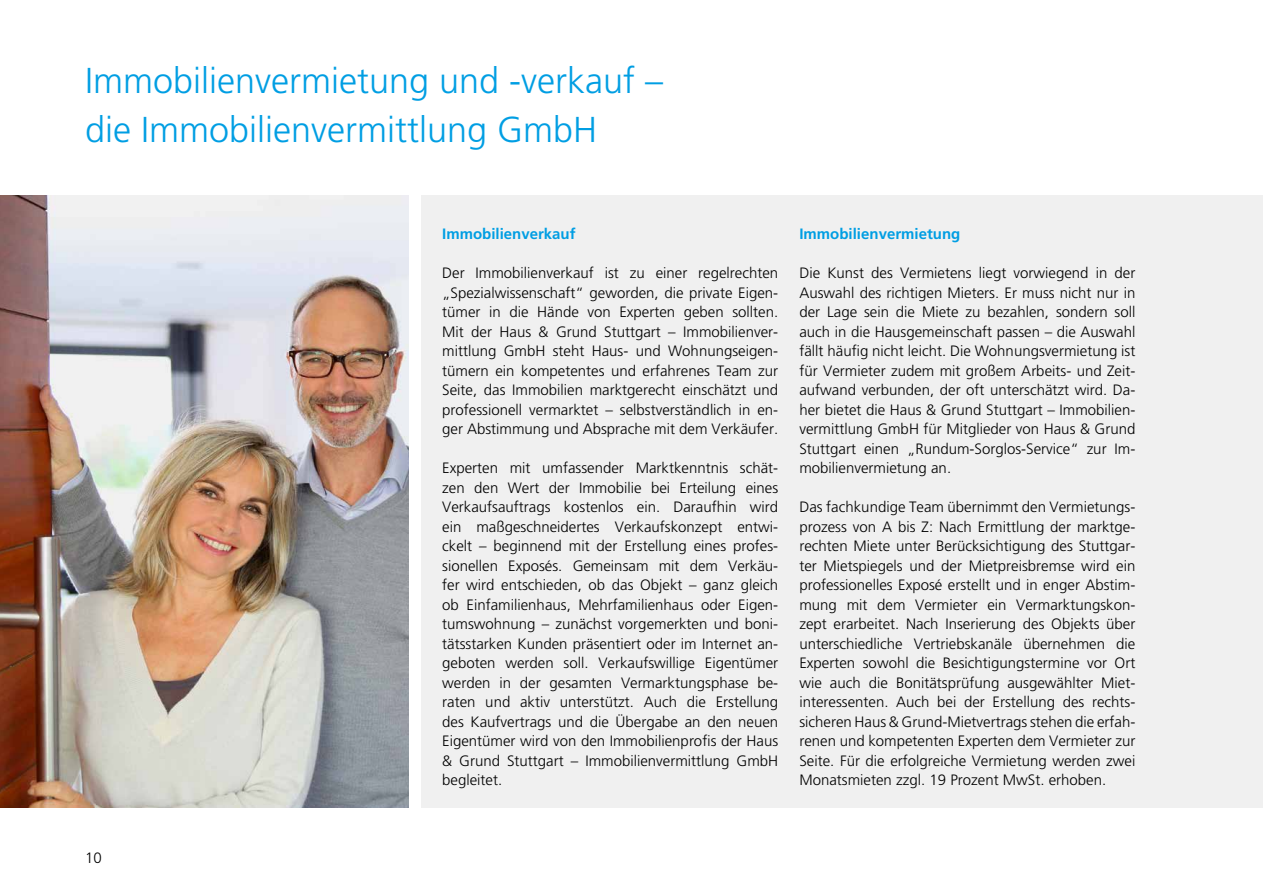
<style>
.page{position:relative;width:1263px;height:893px;background:#fff}
.page>*{position:absolute;margin:0;border:0;box-sizing:border-box;transform-origin:0 0}
.t1{font:300 36px/48.8px "Frutiger";color:#009ee3}
.t2{font:300 15px/19.5px "Frutiger";color:#000;text-align:justify}
.t3{font:700 15px "Frutiger";color:#009ee3}
</style>
<div class="page">
<div style="left:421px;top:196px;width:842px;height:612px;background:#f0f0f0"></div>
<img style="left:0;top:196px;width:408px;height:612px">
<h1 class="t1" style="left:85px;top:56px;width:580px">Immobilienvermietung und -verkauf – die Immobilienvermittlung GmbH</h1>
<p class="t2" style="left:85px;top:848px;width:18px">10</p>
<p class="t3" style="left:442px;top:225px;width:135px">Immobilienverkauf</p>
<p class="t2" style="left:442px;top:263px;width:337px">Der Immobilienverkauf ist zu einer regelrechten „Spezialwissenschaft“ geworden, die private Eigen&shy;tümer in die Hände von Experten geben sollten.<br>Mit der Haus &amp; Grund Stuttgart – Immobilienver&shy;mittlung GmbH steht Haus- und Wohnungseigen&shy;tümern ein kompetentes und erfahrenes Team zur Seite, das Immobilien marktgerecht einschätzt und professionell vermarktet – selbstverständlich in en&shy;ger Abstimmung und Absprache mit dem Verkäufer.</p>
<p class="t2" style="left:442px;top:458px;width:337px">Experten mit umfassender Marktkenntnis schät&shy;zen den Wert der Immobilie bei Erteilung eines Verkaufsauftrags kostenlos ein. Daraufhin wird ein maßgeschneidertes Verkaufskonzept entwi&shy;ckelt – beginnend mit der Erstellung eines profes&shy;sionellen Exposés. Gemeinsam mit dem Verkäu&shy;fer wird entschieden, ob das Objekt – ganz gleich ob Einfamilienhaus, Mehrfamilienhaus oder Eigen&shy;tumswohnung – zunächst vorgemerkten und boni&shy;tätsstarken Kunden präsentiert oder im Internet an&shy;geboten werden soll. Verkaufswillige Eigentümer werden in der gesamten Vermarktungsphase be&shy;raten und aktiv unterstützt. Auch die Erstellung des Kaufvertrags und die Übergabe an den neuen Eigentümer wird von den Immobilienprofis der Haus &amp; Grund Stuttgart – Immobilienvermittlung GmbH begleitet.</p>
<p class="t3" style="left:799px;top:225px;width:162px">Immobilienvermietung</p>
<p class="t2" style="left:799px;top:263px;width:337px">Die Kunst des Vermietens liegt vorwiegend in der Auswahl des richtigen Mieters. Er muss nicht nur in der Lage sein die Miete zu bezahlen, sondern soll auch in die Hausgemeinschaft passen – die Auswahl fällt häufig nicht leicht. Die Wohnungsvermietung ist für Vermieter zudem mit großem Arbeits- und Zeit&shy;aufwand verbunden, der oft unterschätzt wird. Da&shy;her bietet die Haus &amp; Grund Stuttgart – Immobilien&shy;vermittlung GmbH für Mitglieder von Haus &amp; Grund Stuttgart einen „Rundum-Sorglos-Service“ zur Im&shy;mobilienvermietung an.</p>
<p class="t2" style="left:799px;top:497px;width:337px">Das fachkundige Team übernimmt den Vermietungs&shy;prozess von A bis Z: Nach Ermittlung der marktge&shy;rechten Miete unter Berücksichtigung des Stuttgar&shy;ter Mietspiegels und der Mietpreisbremse wird ein professionelles Exposé erstellt und in enger Abstim&shy;mung mit dem Vermieter ein Vermarktungskon&shy;zept erarbeitet. Nach Inserierung des Objekts über unterschiedliche Vertriebskanäle übernehmen die Experten sowohl die Besichtigungstermine vor Ort wie auch die Bonitätsprüfung ausgewählter Miet&shy;interessenten. Auch bei der Erstellung des rechts&shy;sicheren Haus &amp; Grund-Mietvertrags stehen die erfah&shy;renen und kompetenten Experten dem Vermieter zur Seite. Für die erfolgreiche Vermietung werden zwei Monatsmieten zzgl. 19 Prozent MwSt. erhoben.</p>
</div>
